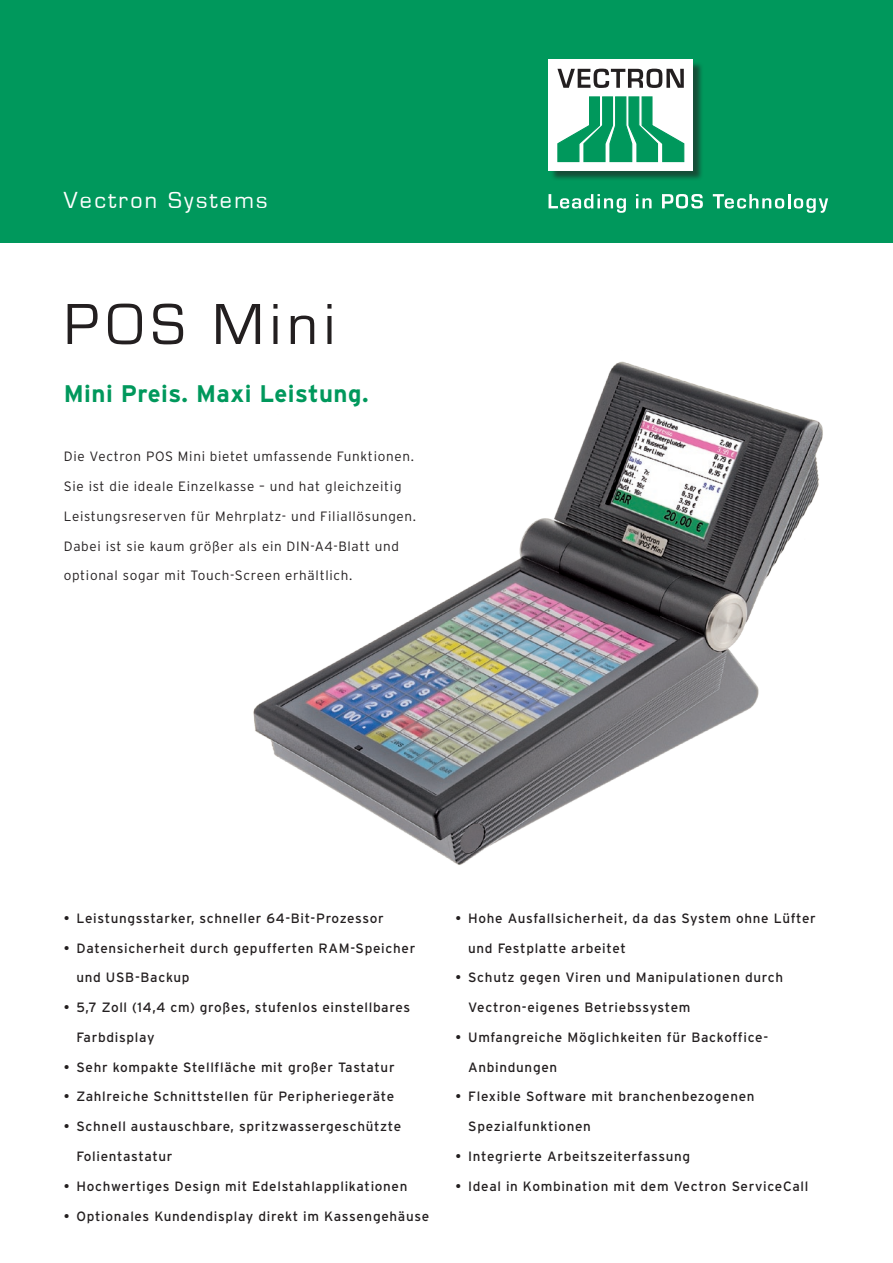
<style>
.page{position:relative;width:893px;height:1263px;background:#fff}
.page>*{position:absolute;margin:0;border:0;box-sizing:border-box;transform-origin:0 0}
.t1{font:60px "Eurostile T";letter-spacing:.1em;color:#231f20}
.t2{font:700 24px "Interstate";letter-spacing:.02em;color:#00985c}
.t3{font:24px "Eurostile T";letter-spacing:.1em;color:#fff}
.t4{font:13.5px "Interstate";letter-spacing:.05em;color:#231f20}
.t5{font:300 13.5px "Interstate";letter-spacing:.05em;color:#231f20}
</style>
<div class="page">
<img style="left:253px;top:361px;width:570px;height:504px">
<div style="left:0;top:0;width:893px;height:242px;background:#00985c"></div>
<div style="left:550px;top:61px;width:154px;height:121px;background:#231f20;opacity:.6"></div>
<div style="left:549px;top:60px;width:144px;height:111px;background:#fff"></div>
<svg style="left:557px;top:69px;width:127px;height:19px"></svg>
<svg style="left:557px;top:96px;width:128px;height:67px"></svg>
<svg style="left:549px;top:194px;width:77px;height:19px"></svg>
<svg style="left:636px;top:194px;width:16px;height:14px"></svg>
<svg style="left:662px;top:194px;width:41px;height:15px"></svg>
<svg style="left:713px;top:194px;width:115px;height:19px"></svg>
<h2 class="t3" style="left:64px;top:187px;width:205px">Vectron Systems</h2>
<h1 class="t1" style="left:64px;top:292px;width:273px">POS Mini</h1>
<h2 class="t2" style="left:64px;top:379px;width:306px">Mini Preis. Maxi Leistung.</h2>
<p class="t5" style="left:64px;top:448px;width:352px">Die Vectron POS Mini bietet umfassende Funktionen.</p>
<p class="t5" style="left:64px;top:478px;width:339px">Sie ist die ideale Einzelkasse – und hat gleichzeitig</p>
<p class="t5" style="left:64px;top:508px;width:354px">Leistungsreserven für Mehrplatz- und Filiallösungen.</p>
<p class="t5" style="left:64px;top:538px;width:337px">Dabei ist sie kaum größer als ein DIN-A4-Blatt und</p>
<p class="t5" style="left:64px;top:567px;width:290px">optional sogar mit Touch-Screen erhältlich.</p>
<p class="t4" style="left:64px;top:910px;width:322px">• Leistungsstarker, schneller 64-Bit-Prozessor</p>
<p class="t4" style="left:64px;top:939px;width:353px">• Datensicherheit durch gepufferten RAM-Speicher</p>
<p class="t4" style="left:77px;top:969px;width:115px">und USB-Backup</p>
<p class="t4" style="left:64px;top:999px;width:348px">• 5,7 Zoll (14,4 cm) großes, stufenlos einstellbares</p>
<p class="t4" style="left:77px;top:1029px;width:79px">Farbdisplay</p>
<p class="t4" style="left:64px;top:1059px;width:332px">• Sehr kompakte Stellfläche mit großer Tastatur</p>
<p class="t4" style="left:64px;top:1088px;width:332px">• Zahlreiche Schnittstellen für Peripheriegeräte</p>
<p class="t4" style="left:64px;top:1118px;width:339px">• Schnell austauschbare, spritzwassergeschützte</p>
<p class="t4" style="left:77px;top:1148px;width:97px">Folientastatur</p>
<p class="t4" style="left:64px;top:1178px;width:345px">• Hochwertiges Design mit Edelstahlapplikationen</p>
<p class="t4" style="left:64px;top:1207px;width:367px">• Optionales Kundendisplay direkt im Kassengehäuse</p>
<p class="t4" style="left:455px;top:910px;width:362px">• Hohe Ausfallsicherheit, da das System ohne Lüfter</p>
<p class="t4" style="left:468px;top:940px;width:159px">und Festplatte arbeitet</p>
<p class="t4" style="left:455px;top:969px;width:329px">• Schutz gegen Viren und Manipulationen durch</p>
<p class="t4" style="left:468px;top:999px;width:224px">Vectron-eigenes Betriebssystem</p>
<p class="t4" style="left:455px;top:1029px;width:314px">• Umfangreiche Möglichkeiten für Backoffice-</p>
<p class="t4" style="left:468px;top:1059px;width:90px">Anbindungen</p>
<p class="t4" style="left:455px;top:1088px;width:301px">• Flexible Software mit branchenbezogenen</p>
<p class="t4" style="left:468px;top:1118px;width:124px">Spezialfunktionen</p>
<p class="t4" style="left:455px;top:1148px;width:236px">• Integrierte Arbeitszeiterfassung</p>
<p class="t4" style="left:455px;top:1178px;width:354px">• Ideal in Kombination mit dem Vectron ServiceCall</p>
</div>
